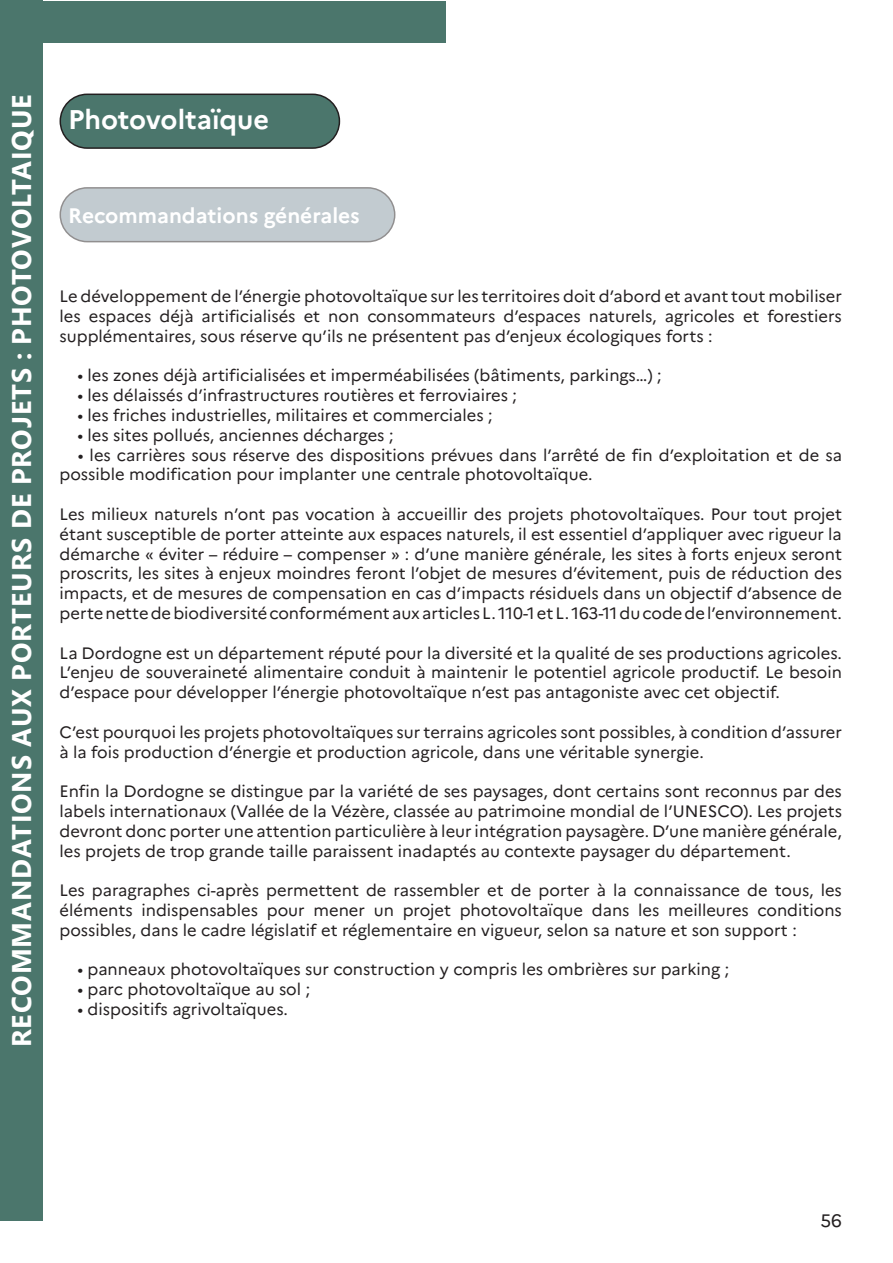
<style>
.page{position:relative;width:893px;height:1263px;background:#fff}
.page>*{position:absolute;margin:0;border:0;box-sizing:border-box;transform-origin:0 0}
.t1{font:700 27px "Segoe UI";letter-spacing:.035em;color:#fff}
.t2{font:700 27px "Marianne";color:#fff}
.t3{font:700 21px "Marianne";color:#fff}
.t4{font:18px "Marianne";color:#231f20}
.t5{font:16.5px/19.8px "Marianne";color:#231f20;text-align:justify}
</style>
<div class="page">
<div style="left:1px;top:1px;width:445px;height:42px;background:#4b766c"></div>
<div style="left:0;top:94px;width:43px;height:1126px;background:#4b766c"></div>
<div style="left:0;top:0;width:43px;height:94px;background:#4b766c"></div>
<div style="left:60px;top:188px;width:335px;height:54px;background:#c2cbd0;border-radius:27px"></div>
<div style="left:60px;top:187px;width:335px;height:55px;border:2px solid #231f20;border-radius:27px"></div>
<div style="left:60px;top:94px;width:279px;height:54px;background:#4b766c;border-radius:27px"></div>
<div style="left:60px;top:94px;width:280px;height:55px;border:2px solid #231f20;border-radius:27px"></div>
<h1 class="t1" style="left:-4px;top:1047px;width:954px;rotate:-90deg">RECOMMANDATIONS AUX PORTEURS DE PROJETS : PHOTOVOLTAIQUE</h1>
<p class="t2" style="left:68px;top:103px;width:203px">Photovoltaïque</p>
<p class="t3" style="left:68px;top:203px;width:293px">Recommandations générales</p>
<p class="t5" style="left:60px;top:286px;width:784px">Le développement de l’énergie photovoltaïque sur les territoires doit d’abord et avant tout mobiliser les espaces déjà artificialisés et non consommateurs d’espaces naturels, agricoles et forestiers supplémentaires, sous réserve qu’ils ne présentent pas d’enjeux écologiques forts :</p>
<p class="t5" style="left:77px;top:366px;width:586px">• les zones déjà artificialisées et imperméabilisées (bâtiments, parkings…) ;</p>
<p class="t5" style="left:77px;top:385px;width:441px">• les délaissés d’infrastructures routières et ferroviaires ;</p>
<p class="t5" style="left:77px;top:405px;width:417px">• les friches industrielles, militaires et commerciales ;</p>
<p class="t5" style="left:77px;top:425px;width:318px">• les sites pollués, anciennes décharges ;</p>
<p class="t5" style="left:60px;top:445px;width:784px;text-indent:18px">• les carrières sous réserve des dispositions prévues dans l’arrêté de fin d’exploitation et de sa possible modification pour implanter une centrale photovoltaïque.</p>
<p class="t5" style="left:60px;top:504px;width:784px">Les milieux naturels n’ont pas vocation à accueillir des projets photovoltaïques. Pour tout projet étant susceptible de porter atteinte aux espaces naturels, il est essentiel d’appliquer avec rigueur la démarche « éviter – réduire – compenser » : d’une manière générale, les sites à forts enjeux seront proscrits, les sites à enjeux moindres feront l’objet de mesures d’évitement, puis de réduction des impacts, et de mesures de compensation en cas d’impacts résiduels dans un objectif d’absence de perte nette de biodiversité conformément aux articles L. 110-1 et L. 163-11 du code de l’environnement.</p>
<p class="t5" style="left:60px;top:643px;width:784px">La Dordogne est un département réputé pour la diversité et la qualité de ses productions agricoles.<br>L’enjeu de souveraineté alimentaire conduit à maintenir le potentiel agricole productif. Le besoin d’espace pour développer l’énergie photovoltaïque n’est pas antagoniste avec cet objectif.</p>
<p class="t5" style="left:60px;top:722px;width:784px">C’est pourquoi les projets photovoltaïques sur terrains agricoles sont possibles, à condition d’assurer à la fois production d’énergie et production agricole, dans une véritable synergie.</p>
<p class="t5" style="left:60px;top:781px;width:784px">Enfin la Dordogne se distingue par la variété de ses paysages, dont certains sont reconnus par des labels internationaux (Vallée de la Vézère, classée au patrimoine mondial de l’UNESCO). Les projets devront donc porter une attention particulière à leur intégration paysagère. D’une manière générale, les projets de trop grande taille paraissent inadaptés au contexte paysager du département.</p>
<p class="t5" style="left:60px;top:880px;width:784px">Les paragraphes ci-après permettent de rassembler et de porter à la connaissance de tous, les éléments indispensables pour mener un projet photovoltaïque dans les meilleures conditions possibles, dans le cadre législatif et réglementaire en vigueur, selon sa nature et son support :</p>
<p class="t5" style="left:77px;top:960px;width:653px">• panneaux photovoltaïques sur construction y compris les ombrières sur parking ;</p>
<p class="t5" style="left:77px;top:979px;width:234px">• parc photovoltaïque au sol ;</p>
<p class="t5" style="left:77px;top:999px;width:212px">• dispositifs agrivoltaïques.</p>
<p class="t4" style="left:820px;top:1210px;width:23px">56</p>
</div>
